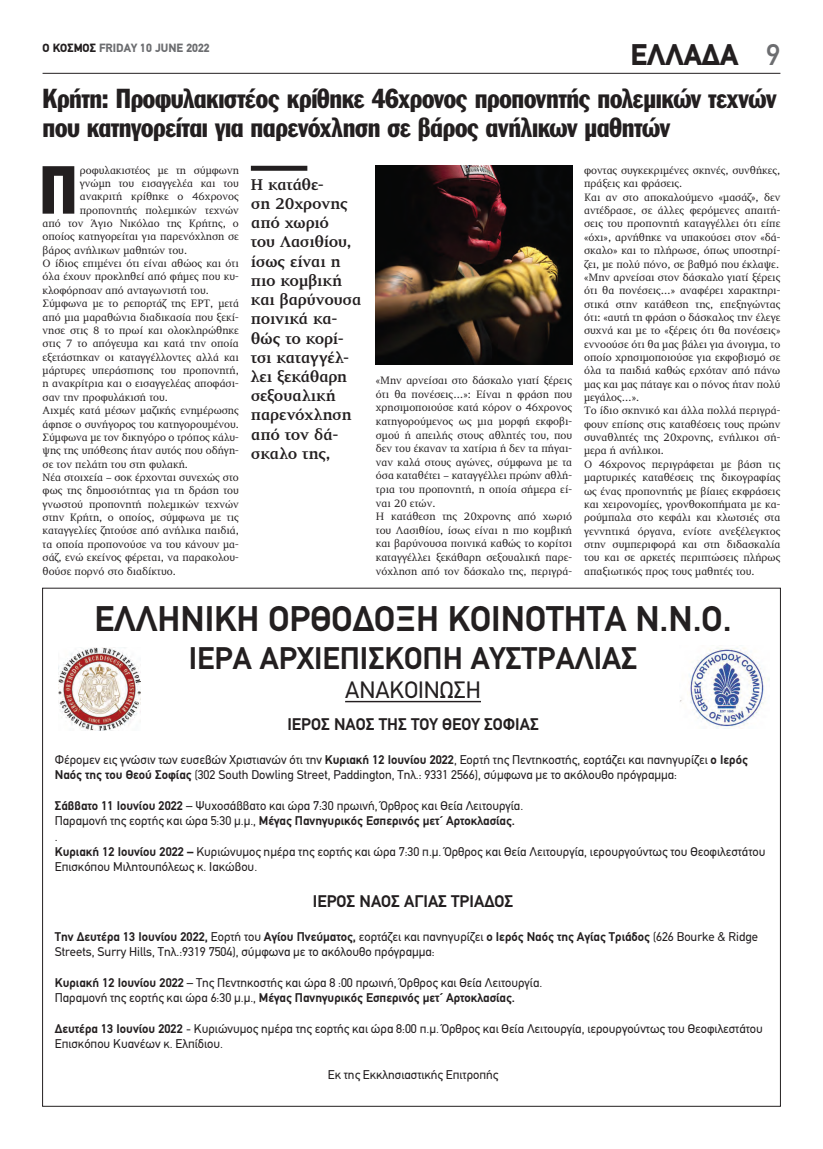
<style>
.page{position:relative;width:823px;height:1149px;background:#fff}
.page>*{position:absolute;margin:0;border:0;box-sizing:border-box;transform-origin:0 0}
.t1{font:66.6px "Franklin Gothic Greek Cond";color:#231f20}
.t2{font:700 35.9px "PF Din Text";color:#231f20}
.t3{font:700 31.5px "PF Din Text";color:#231f20}
.t4{font:900 30px "PF Din Text";color:#231f20}
.t5{font:27px/29px "Franklin Gothic Greek Cond";letter-spacing:-.015em;color:#231f20}
.t6{font:23.8px "PF Din Text";color:#231f20}
.t7{font:700 17px "PF Din Text";color:#231f20}
.t8{font:700 16px/19.2px "PF Diplomat";letter-spacing:-.02em;color:#231f20}
.t9{font:12.7px/15.3px "PF Din Text";color:#231f20}
.t10{font:900 12px "PF Din Text";color:#6c6d70}
.t11{font:11px/13.3px "PF Diplomat";color:#231f20}
.s1{color:#231f20}
.s2{font-weight:500;color:#6c6d70}
.s3{font-weight:700}
</style>
<div class="page">
<hr style="left:43px;top:73px;width:737px;height:1px;background:#231f20">
<img style="left:375px;top:166px;width:196px;height:198px">
<div style="left:251px;top:166px;width:56px;height:5px;background:#231f20"></div>
<hr style="left:345px;top:700px;width:135px;height:2px;background:#231f20">
<img style="left:58px;top:647px;width:82px;height:83px">
<img style="left:680px;top:647px;width:89px;height:81px">
<p class="t10" style="left:43px;top:40px;width:169px"><span class="s1">Ο ΚΟΣΜΟΣ</span> FRIDAY 10 JUNE 2022</p>
<h3 class="t4" style="left:630px;top:37px;width:151px">ΕΛΛΑΔΑ <span class="s2">9</span></h3>
<h3 class="t5" style="left:43px;top:84px;width:735px">Κρήτη: Προφυλακιστέος κρίθηκε 46χρονος προπονητής πολεμικών τεχνών που κατηγορείται για παρενόχληση σε βάρος ανήλικων μαθητών</h3>
<h1 class="t1" style="left:40px;top:152px;width:39px">Π</h1>
<p class="t11" style="left:80px;top:164px;width:160px">ροφυλακιστέος με τη σύμφωνη</p>
<p class="t11" style="left:80px;top:177px;width:160px">γνώμη του εισαγγελέα και του</p>
<p class="t11" style="left:80px;top:190px;width:160px">ανακριτή κρίθηκε ο 46χρονος</p>
<p class="t11" style="left:80px;top:203px;width:160px">προπονητής πολεμικών τεχνών</p>
<p class="t11" style="left:43px;top:217px;width:198px">από τον Άγιο Νικόλαο της Κρήτης, ο</p>
<p class="t11" style="left:43px;top:230px;width:198px">οποίος κατηγορείται για παρενόχληση σε</p>
<p class="t11" style="left:43px;top:243px;width:146px">βάρος ανήλικων μαθητών του.</p>
<p class="t11" style="left:43px;top:257px;width:198px">Ο ίδιος επιμένει ότι είναι αθώος και ότι</p>
<p class="t11" style="left:43px;top:270px;width:198px">όλα έχουν προκληθεί από φήμες που κυ-</p>
<p class="t11" style="left:43px;top:284px;width:168px">κλοφόρησαν από ανταγωνιστή του.</p>
<p class="t11" style="left:43px;top:297px;width:198px">Σύμφωνα με το ρεπορτάζ της ΕΡΤ, μετά</p>
<p class="t11" style="left:43px;top:310px;width:198px">από μια μαραθώνια διαδικασία που ξεκί-</p>
<p class="t11" style="left:43px;top:324px;width:198px">νησε στις 8 το πρωί και ολοκληρώθηκε</p>
<p class="t11" style="left:43px;top:337px;width:198px">στις 7 το απόγευμα και κατά την οποία</p>
<p class="t11" style="left:43px;top:350px;width:198px">εξετάστηκαν οι καταγγέλλοντες αλλά και</p>
<p class="t11" style="left:43px;top:364px;width:198px">μάρτυρες υπεράσπισης του προπονητή,</p>
<p class="t11" style="left:43px;top:377px;width:198px">η ανακρίτρια και ο εισαγγελέας αποφάσι-</p>
<p class="t11" style="left:43px;top:390px;width:127px">σαν την προφυλάκισή του.</p>
<p class="t11" style="left:43px;top:404px;width:198px">Αιχμές κατά μέσων μαζικής ενημέρωσης</p>
<p class="t11" style="left:43px;top:417px;width:198px">άφησε ο συνήγορος του κατηγορουμένου.</p>
<p class="t11" style="left:43px;top:430px;width:198px">Σύμφωνα με τον δικηγόρο ο τρόπος κάλυ-</p>
<p class="t11" style="left:43px;top:444px;width:198px">ψης της υπόθεσης ήταν αυτός που οδήγη-</p>
<p class="t11" style="left:43px;top:457px;width:147px">σε τον πελάτη του στη φυλακή.</p>
<p class="t11" style="left:43px;top:471px;width:198px">Νέα στοιχεία – σοκ έρχονται συνεχώς στο</p>
<p class="t11" style="left:43px;top:484px;width:198px">φως της δημοσιότητας για τη δράση του</p>
<p class="t11" style="left:43px;top:497px;width:198px">γνωστού προπονητή πολεμικών τεχνών</p>
<p class="t11" style="left:43px;top:511px;width:198px">στην Κρήτη, ο οποίος, σύμφωνα με τις</p>
<p class="t11" style="left:43px;top:524px;width:198px">καταγγελίες ζητούσε από ανήλικα παιδιά,</p>
<p class="t11" style="left:43px;top:537px;width:198px">τα οποία προπονούσε να του κάνουν μα-</p>
<p class="t11" style="left:43px;top:551px;width:198px">σάζ, ενώ εκείνος φέρεται, να παρακολου-</p>
<p class="t11" style="left:43px;top:564px;width:135px">θούσε πορνό στο διαδίκτυο.</p>
<h3 class="t8" style="left:251px;top:175px;width:112px">Η κατάθε-<br>ση 20χρονης από χωριό<br>του Λασιθίου, ίσως είναι η πιο κομβική και βαρύνουσα ποινικά κα&shy;θώς το κορί&shy;τσι καταγγέλ&shy;λει ξεκάθαρη σεξουαλική παρενόχληση από τον δά&shy;σκαλο της,</h3>
<p class="t11" style="left:375px;top:374px;width:198px;line-height:13.6px">«Μην αρνείσαι στο δάσκαλο γιατί ξέρεις ότι θα πονέσεις…»: Είναι η φράση που χρησιμοποιούσε κατά κόρον ο 46χρονος κατηγορούμενος ως μια μορφή εκφοβι&shy;σμού ή απειλής στους αθλητές του, που δεν του έκαναν τα χατίρια ή δεν τα πήγαι&shy;ναν καλά στους αγώνες, σύμφωνα με τα όσα καταθέτει – καταγγέλλει πρώην αθλή&shy;τρια του προπονητή, η οποία σήμερα εί&shy;ναι 20 ετών.<br>Η κατάθεση της 20χρονης από χωριό του Λασιθίου, ίσως είναι η πιο κομβική και βαρύνουσα ποινικά καθώς το κορίτσι καταγγέλλει ξεκάθαρη σεξουαλική παρε&shy;νόχληση από τον δάσκαλο της, περιγρά-</p>
<p class="t11" style="left:583px;top:164px;width:198px">φοντας συγκεκριμένες σκηνές, συνθήκες, πράξεις και φράσεις.<br>Και αν στο αποκαλούμενο «μασάζ», δεν αντέδρασε, σε άλλες φερόμενες απαιτή&shy;σεις του προπονητή καταγγέλλει ότι είπε «όχι», αρνήθηκε να υπακούσει στον «δά&shy;σκαλο» και το πλήρωσε, όπως υποστηρί&shy;ζει, με πολύ πόνο, σε βαθμό που έκλαψε. «Μην αρνείσαι στον δάσκαλο γιατί ξέρεις ότι θα πονέσεις…» αναφέρει χαρακτηρι&shy;στικά στην κατάθεση της, επεξηγώντας ότι: «αυτή τη φράση ο δάσκαλος την έλεγε συχνά και με το «ξέρεις ότι θα πονέσεις» εννοούσε ότι θα μας βάλει για άνοιγμα, το οποίο χρησιμοποιούσε για εκφοβισμό σε όλα τα παιδιά καθώς ερχόταν από πάνω μας και μας πάταγε και ο πόνος ήταν πολύ μεγάλος…».<br>Το ίδιο σκηνικό και άλλα πολλά περιγρά&shy;φουν επίσης στις καταθέσεις τους πρώην συναθλητές της 20χρονης, ενήλικοι σή&shy;μερα ή ανήλικοι.<br>Ο 46χρονος περιγράφεται με βάση τις μαρτυρικές καταθέσεις της δικογραφίας ως ένας προπονητής με βίαιες εκφράσεις και χειρονομίες, γρονθοκοπήματα με κα&shy;ρούμπαλα στο κεφάλι και κλωτσιές στα γεννητικά όργανα, ενίοτε ανεξέλεγκτος στην συμπεριφορά και στη διδασκαλία του και σε αρκετές περιπτώσεις πλήρως απαξιωτικός προς τους μαθητές του.</p>
<h2 class="t2" style="left:94px;top:598px;width:638px">ΕΛΛΗΝΙΚΗ ΟΡΘΟΔΟΞΗ ΚΟΙΝΟΤΗΤΑ Ν.Ν.Ο.</h2>
<h3 class="t3" style="left:189px;top:639px;width:450px">ΙΕΡΑ ΑΡΧΙΕΠΙΣΚΟΠΗ ΑΥΣΤΡΑΛΙΑΣ</h3>
<h3 class="t6" style="left:345px;top:675px;width:137px">ΑΝΑΚΟΙΝΩΣΗ</h3>
<h3 class="t7" style="left:287px;top:713px;width:253px">ΙΕΡΟΣ ΝΑΟΣ ΤΗΣ ΤΟΥ ΘΕΟΥ ΣΟΦΙΑΣ</h3>
<p class="t9" style="left:55px;top:751px;width:694px">Φέρομεν εις γνώσιν των ευσεβών Χριστιανών ότι την <span class="s3">Κυριακή 12 Ιουνίου 2022</span>, Εορτή της Πεντηκοστής, εορτάζει και πανηγυρίζει <span class="s3">ο Ιερός<br>Ναός της του Θεού Σοφίας</span> (302 South Dowling Street, Paddington, Τηλ.: 9331 2566), σύμφωνα με το ακόλουθο πρόγραμμα:</p>
<p class="t9" style="left:55px;top:797px;width:470px"><span class="s3">Σάββατο 11 Ιουνίου 2022</span> – Ψυχοσάββατο και ώρα 7:30 πρωινή, Όρθρος και Θεία Λειτουργία.<br>Παραμονή της εορτής και ώρα 5:30 μ.μ., <span class="s3">Μέγας Πανηγυρικός Εσπερινός μετ΄ Αρτοκλασίας.</span></p>
<p class="t9" style="left:55px;top:843px;width:711px"><span class="s3">Κυριακή 12 Ιουνίου 2022 –</span> Κυριώνυμος ημέρα της εορτής και ώρα 7:30 π.μ. Όρθρος και Θεία Λειτουργία, ιερουργούντως του Θεοφιλεστάτου<br>Επισκόπου Μιλητουπόλεως κ. Ιακώβου.</p>
<h3 class="t7" style="left:312px;top:890px;width:202px">ΙΕΡΟΣ ΝΑΟΣ ΑΓΙΑΣ ΤΡΙΑΔΟΣ</h3>
<p class="t9" style="left:55px;top:928px;width:704px"><span class="s3">Την Δευτέρα 13 Ιουνίου 2022,</span> Εορτή του <span class="s3">Αγίου Πνεύματος,</span> εορτάζει και πανηγυρίζει <span class="s3">ο Ιερός Ναός της Αγίας Τριάδος</span> (626 Bourke &amp; Ridge<br>Streets, Surry Hills, Τηλ.:9319 7504), σύμφωνα με το ακόλουθο πρόγραμμα:</p>
<p class="t9" style="left:55px;top:974px;width:489px"><span class="s3">Κυριακή 12 Ιουνίου 2022</span> – Της Πεντηκοστής και ώρα 8 :00 πρωινή, Όρθρος και Θεία Λειτουργία.<br>Παραμονή της εορτής και ώρα 6:30 μ.μ., <span class="s3">Μέγας Πανηγυρικός Εσπερινός μετ΄ Αρτοκλασίας.</span></p>
<p class="t9" style="left:55px;top:1020px;width:709px"><span class="s3">Δευτέρα 13 Ιουνίου 2022</span> - Κυριώνυμος ημέρα της εορτής και ώρα 8:00 π.μ. Όρθρος και Θεία Λειτουργία, ιερουργούντως του Θεοφιλεστάτου<br>Επισκόπου Κυανέων κ. Ελπίδιου.</p>
<p class="t9" style="left:327px;top:1066px;width:172px">Εκ της Εκκλησιαστικής Επιτροπής</p>
</div>
